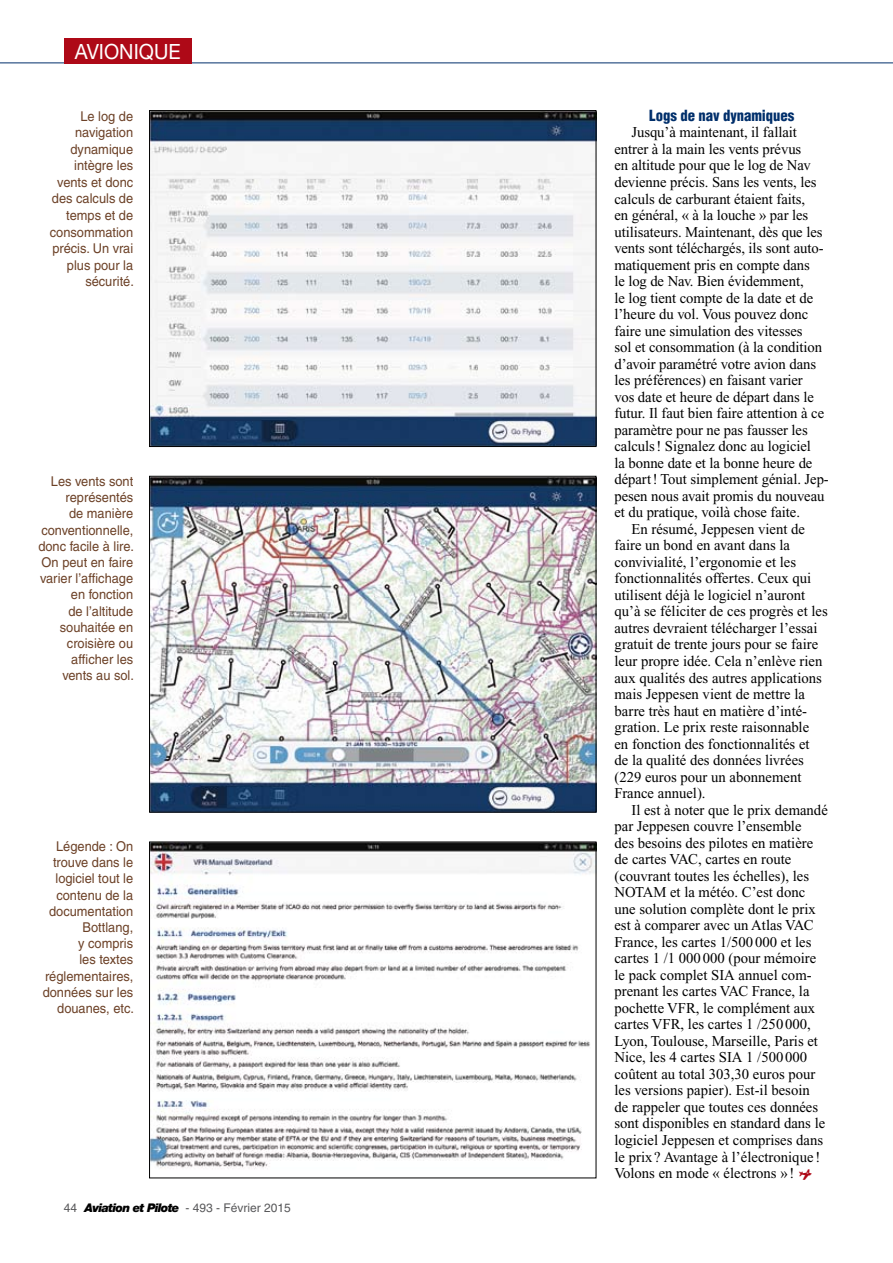
<style>
.page{position:relative;width:893px;height:1263px;background:#fff}
.page>*{position:absolute;margin:0;border:0;box-sizing:border-box;transform-origin:0 0}
.t1{font:21px "Helvetica Neue";color:#fff;scale:.95 1}
.t2{font:15px "Times New Roman";color:#000}
.t3{font:900 condensed 15px "Helvetica";letter-spacing:-.005em;color:#002f6b}
.t4{font:13.5px/16.2px "Helvetica";color:#6c4127;text-align:right;scale:.95 1}
.t5{font:12px "Helvetica";color:#58585a}
.s1{font-family:"Helvetica Neue";font-weight:900;font-style:italic;color:#000}
.s2{font-family:"Transport";color:#ae0917}
</style>
<div class="page">
<hr style="left:0;top:63px;width:893px;height:1px;background:#002f6b">
<div style="left:64px;top:38px;width:127px;height:25px;background:#ae0917"></div>
<img style="left:151px;top:112px;width:443px;height:333px">
<div style="left:149px;top:110px;width:447px;height:337px;border:1px solid #000"></div>
<img style="left:151px;top:478px;width:443px;height:332px">
<div style="left:149px;top:476px;width:447px;height:336px;border:1px solid #000"></div>
<img style="left:151px;top:844px;width:443px;height:325px">
<div style="left:149px;top:842px;width:447px;height:336px;border:1px solid #000"></div>
<h1 class="t1" style="left:75px;top:39px;width:113px">AVIONIQUE</h1>
<p class="t4" style="left:50px;top:108px;width:90px">Le log de navigation dynamique intègre les vents et donc des calculs de temps et de consommation précis. Un vrai plus pour la sécurité.</p>
<p class="t4" style="left:38px;top:473px;width:102px">Les vents sont représentés<br>de manière conventionnelle, donc facile à lire.<br>On peut en faire varier l’affichage en fonction<br>de l’altitude souhaitée en croisière ou afficher les vents au sol.</p>
<p class="t4" style="left:43px;top:838px;width:98px">Légende : On trouve dans le logiciel tout le contenu de la documentation<br>Bottlang,<br>y compris<br>les textes réglementaires, données sur les douanes, etc.</p>
<p class="t5" style="left:64px;top:1200px;width:229px">44 <span class="s1">Aviation et Pilote</span> - 493 - Février 2015</p>
<p class="t3" style="left:649px;top:106px;width:147px">Logs de nav dynamiques</p>
<p class="t2" style="left:631px;top:124px;width:167px">Jusqu’à maintenant, il fallait</p>
<p class="t2" style="left:614px;top:141px;width:188px">entrer à la main les vents prévus</p>
<p class="t2" style="left:614px;top:157px;width:198px">en altitude pour que le log de Nav</p>
<p class="t2" style="left:614px;top:174px;width:204px">devienne précis. Sans les vents, les</p>
<p class="t2" style="left:614px;top:190px;width:192px">calculs de carburant étaient faits,</p>
<p class="t2" style="left:614px;top:207px;width:195px">en général, « à la louche » par les</p>
<p class="t2" style="left:614px;top:223px;width:210px">utilisateurs. Maintenant, dès que les</p>
<p class="t2" style="left:614px;top:240px;width:211px">vents sont téléchargés, ils sont auto-</p>
<p class="t2" style="left:614px;top:256px;width:197px">matiquement pris en compte dans</p>
<p class="t2" style="left:614px;top:273px;width:191px">le log de Nav. Bien évidemment,</p>
<p class="t2" style="left:614px;top:289px;width:200px">le log tient compte de la date et de</p>
<p class="t2" style="left:614px;top:306px;width:195px">l’heure du vol. Vous pouvez donc</p>
<p class="t2" style="left:614px;top:322px;width:190px">faire une simulation des vitesses</p>
<p class="t2" style="left:614px;top:339px;width:209px">sol et consommation (à la condition</p>
<p class="t2" style="left:614px;top:355px;width:203px">d’avoir paramétré votre avion dans</p>
<p class="t2" style="left:614px;top:372px;width:190px">les préférences) en faisant varier</p>
<p class="t2" style="left:614px;top:388px;width:201px">vos date et heure de départ dans le</p>
<p class="t2" style="left:614px;top:405px;width:211px">futur. Il faut bien faire attention à ce</p>
<p class="t2" style="left:614px;top:422px;width:195px">paramètre pour ne pas fausser les</p>
<p class="t2" style="left:614px;top:438px;width:198px">calculs! Signalez donc au logiciel</p>
<p class="t2" style="left:614px;top:455px;width:200px">la bonne date et la bonne heure de</p>
<p class="t2" style="left:614px;top:471px;width:216px">départ! Tout simplement génial. Jep-</p>
<p class="t2" style="left:614px;top:488px;width:212px">pesen nous avait promis du nouveau</p>
<p class="t2" style="left:614px;top:504px;width:187px">et du pratique, voilà chose faite.</p>
<p class="t2" style="left:631px;top:521px;width:175px">En résumé, Jeppesen vient de</p>
<p class="t2" style="left:614px;top:537px;width:177px">faire un bond en avant dans la</p>
<p class="t2" style="left:614px;top:554px;width:183px">convivialité, l’ergonomie et les</p>
<p class="t2" style="left:614px;top:570px;width:198px">fonctionnalités offertes. Ceux qui</p>
<p class="t2" style="left:614px;top:587px;width:192px">utilisent déjà le logiciel n’auront</p>
<p class="t2" style="left:614px;top:603px;width:215px">qu’à se féliciter de ces progrès et les</p>
<p class="t2" style="left:614px;top:620px;width:205px">autres devraient télécharger l’essai</p>
<p class="t2" style="left:614px;top:636px;width:205px">gratuit de trente jours pour se faire</p>
<p class="t2" style="left:614px;top:653px;width:209px">leur propre idée. Cela n’enlève rien</p>
<p class="t2" style="left:614px;top:669px;width:209px">aux qualités des autres applications</p>
<p class="t2" style="left:614px;top:686px;width:192px">mais Jeppesen vient de mettre la</p>
<p class="t2" style="left:614px;top:702px;width:194px">barre très haut en matière d’inté-</p>
<p class="t2" style="left:614px;top:719px;width:196px">gration. Le prix reste raisonnable</p>
<p class="t2" style="left:614px;top:735px;width:197px">en fonction des fonctionnalités et</p>
<p class="t2" style="left:614px;top:752px;width:191px">de la qualité des données livrées</p>
<p class="t2" style="left:614px;top:768px;width:188px">(229 euros pour un abonnement</p>
<p class="t2" style="left:614px;top:785px;width:93px">France annuel).</p>
<p class="t2" style="left:631px;top:801px;width:198px">Il est à noter que le prix demandé</p>
<p class="t2" style="left:614px;top:818px;width:189px">par Jeppesen couvre l’ensemble</p>
<p class="t2" style="left:614px;top:834px;width:200px">des besoins des pilotes en matière</p>
<p class="t2" style="left:614px;top:851px;width:178px">de cartes VAC, cartes en route</p>
<p class="t2" style="left:614px;top:867px;width:196px">(couvrant toutes les échelles), les</p>
<p class="t2" style="left:614px;top:884px;width:192px">NOTAM et la météo. C’est donc</p>
<p class="t2" style="left:614px;top:900px;width:203px">une solution complète dont le prix</p>
<p class="t2" style="left:614px;top:917px;width:201px">est à comparer avec un Atlas VAC</p>
<p class="t2" style="left:614px;top:933px;width:198px">France, les cartes 1/500 000 et les</p>
<p class="t2" style="left:614px;top:950px;width:203px">cartes 1 /1 000 000 (pour mémoire</p>
<p class="t2" style="left:614px;top:967px;width:199px">le pack complet SIA annuel com-</p>
<p class="t2" style="left:614px;top:983px;width:197px">prenant les cartes VAC France, la</p>
<p class="t2" style="left:614px;top:1000px;width:202px">pochette VFR, le complément aux</p>
<p class="t2" style="left:614px;top:1016px;width:198px">cartes VFR, les cartes 1 /250 000,</p>
<p class="t2" style="left:614px;top:1033px;width:205px">Lyon, Toulouse, Marseille, Paris et</p>
<p class="t2" style="left:614px;top:1049px;width:194px">Nice, les 4 cartes SIA 1 /500 000</p>
<p class="t2" style="left:614px;top:1066px;width:202px">coûtent au total 303,30 euros pour</p>
<p class="t2" style="left:614px;top:1082px;width:197px">les versions papier). Est-il besoin</p>
<p class="t2" style="left:614px;top:1099px;width:205px">de rappeler que toutes ces données</p>
<p class="t2" style="left:614px;top:1115px;width:212px">sont disponibles en standard dans le</p>
<p class="t2" style="left:614px;top:1132px;width:210px">logiciel Jeppesen et comprises dans</p>
<p class="t2" style="left:614px;top:1148px;width:207px">le prix ? Avantage à l’électronique !</p>
<p class="t2" style="left:614px;top:1165px;width:200px">Volons en mode « électrons »! <span class="s2">y</span></p>
</div>
